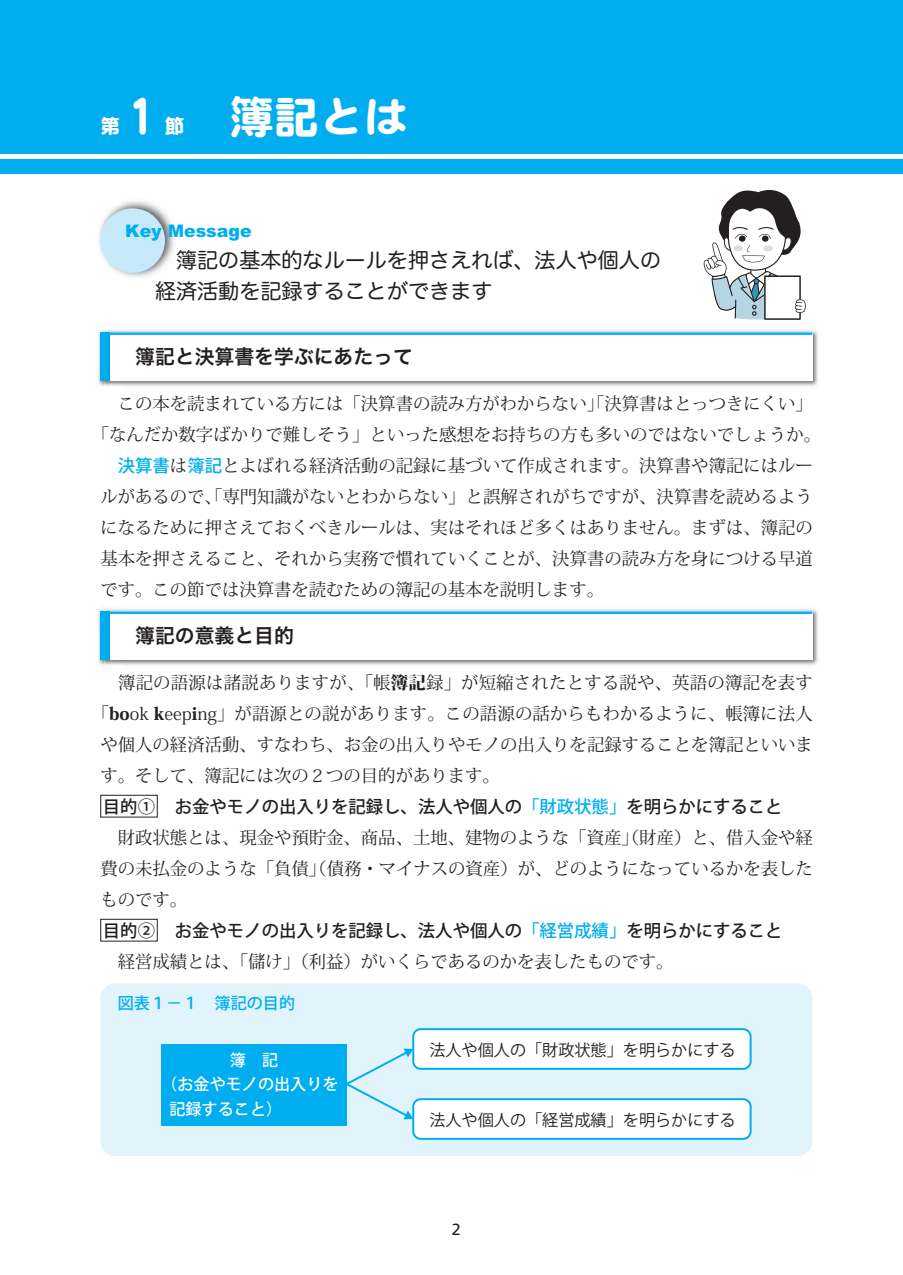
<style>
.page{position:relative;width:903px;height:1275px;background:#fff}
.page>*{position:absolute;margin:0;border:0;box-sizing:border-box;transform-origin:0 0}
.t1{font:53.55px "DF Maru Gothic Std W9";color:#fff;scale:.83 1}
.t2{font:44.62px "DF Maru Gothic Std W9";color:#fff}
.t3{font:21px/31.7px "Hira Maru Pro N W4";color:#231f20}
.t4{font:19.78px "Hira Kaku Pro N W6";color:#231f20}
.t5{font:19.78px "DF Maru Gothic Std W9";color:#fff}
.t6{font:17.32px/31px "Koz Min Pro";color:#231f20;text-align:justify}
.t7{font:500 17.32px "Koz Go Pro";color:#231f20}
.t8{font:900 17.32px "Arial";color:#00aeef}
.t9{font:16.1px "Koz Go Pro Regular 90 pv RKSJ H";color:#231f20}
.t10{font:16.1px "Koz Go Pro Medium 90 pv RKSJ H";color:#fff}
.t11{font:500 16.1px "Koz Go Pro";color:#00aeef}
.t12{font:16.1px "Frutiger";color:#231f20}
.s1{font-family:"Koz Go Pro";font-weight:500;color:#00aeef}
.s2{font-weight:800}
.s3{color:#00aeef}
</style>
<div class="page">
<img style="left:98px;top:609px;width:7px;height:56px">
<div style="left:100px;top:611px;width:10px;height:49px;background:#00aeef"></div>
<img style="left:105px;top:609px;width:713px;height:56px">
<img style="left:105px;top:614px;width:5px;height:46px">
<div style="left:110px;top:611px;width:702px;height:49px;background:#fff"></div>
<hr style="left:100px;top:611px;width:712px;height:3px;background:#00aeef">
<img style="left:98px;top:330px;width:7px;height:56px">
<div style="left:100px;top:332px;width:10px;height:49px;background:#00aeef"></div>
<img style="left:105px;top:330px;width:713px;height:56px">
<img style="left:105px;top:335px;width:5px;height:46px">
<div style="left:110px;top:332px;width:702px;height:49px;background:#fff"></div>
<hr style="left:100px;top:332px;width:712px;height:3px;background:#00aeef">
<div style="left:100px;top:795px;width:57px;height:22px;border:1px solid #231f20"></div>
<div style="left:100px;top:919px;width:57px;height:22px;border:1px solid #231f20"></div>
<div style="left:0;top:0;width:903px;height:174px;background:#00aeef"></div>
<div style="left:0;top:154px;width:903px;height:5px;background:#fff"></div>
<img style="left:99px;top:201px;width:75px;height:76px">
<div style="left:100px;top:208px;width:65px;height:65px;background:#c6eafa;border-radius:50%"></div>
<svg style="left:704px;top:190px;width:102px;height:130px"></svg>
<div style="left:100px;top:983px;width:712px;height:173px;background:#e1f4fc;border-radius:15px"></div>
<div style="left:413px;top:1029px;width:337px;height:40px;background:#fff;border-radius:7px"></div>
<div style="left:412px;top:1028px;width:339px;height:42px;border:2px solid #00aeef;border-radius:7px"></div>
<div style="left:413px;top:1099px;width:337px;height:40px;background:#fff;border-radius:7px"></div>
<div style="left:412px;top:1098px;width:339px;height:42px;border:2px solid #00aeef;border-radius:7px"></div>
<svg style="left:347px;top:1049px;width:66px;height:70px"></svg>
<div style="left:161px;top:1044px;width:186px;height:82px;background:#00aeef"></div>
<p class="t5" style="left:100px;top:115px;width:21px">第</p>
<h1 class="t1" style="left:120px;top:85px;width:55px">１</h1>
<p class="t5" style="left:165px;top:115px;width:21px">節</p>
<h2 class="t2" style="left:229px;top:93px;width:180px">簿記とは</h2>
<p class="t8" style="left:125px;top:221px;width:128px">Key Message</p>
<p class="t3" style="left:155px;top:243px;width:507px;text-indent:21px">簿記の基本的なルールを押さえれば、法人や個人の経済活動を記録することができます</p>
<p class="t4" style="left:135px;top:339px;width:279px">簿記と決算書を学ぶにあたって</p>
<p class="t6" style="left:118px;top:387px;width:696px">この本を読まれている方には「決算書の読み方がわからない」「決算書はとっつきにくい」</p>
<p class="t6" style="left:92px;top:418px;width:731px">「なんだか数字ばかりで難しそう」といった感想をお持ちの方も多いのではないでしょうか。</p>
<p class="t6" style="left:118px;top:449px;width:696px"><span class="s1">決算書</span>は<span class="s1">簿記</span>とよばれる経済活動の記録に基づいて作成されます。決算書や簿記にはルー</p>
<p class="t6" style="left:100px;top:480px;width:714px">ルがあるので、「専門知識がないとわからない」と誤解されがちですが、決算書を読めるよう</p>
<p class="t6" style="left:100px;top:511px;width:714px">になるために押さえておくべきルールは、実はそれほど多くはありません。まずは、簿記の</p>
<p class="t6" style="left:100px;top:542px;width:714px">基本を押さえること、それから実務で慣れていくことが、決算書の読み方を身につける早道</p>
<p class="t6" style="left:100px;top:573px;width:505px">です。この節では決算書を読むための簿記の基本を説明します。</p>
<p class="t4" style="left:135px;top:618px;width:160px">簿記の意義と目的</p>
<p class="t6" style="left:118px;top:666px;width:696px">簿記の語源は諸説ありますが、「帳<span class="s2">簿記</span>録」が短縮されたとする説や、英語の簿記を表す</p>
<p class="t6" style="left:92px;top:697px;width:723px">「<span class="s2">bo</span>ok <span class="s2">k</span>eep<span class="s2">i</span>ng」が語源との説があります。この語源の話からもわかるように、帳簿に法人</p>
<p class="t6" style="left:100px;top:728px;width:714px">や個人の経済活動、すなわち、お金の出入りやモノの出入りを記録することを簿記といいま</p>
<p class="t6" style="left:100px;top:759px;width:401px">す。そして、簿記には次の２つの目的があります。</p>
<p class="t7" style="left:175px;top:795px;width:609px">お金やモノの出入りを記録し、法人や個人の<span class="s3">「財政状態」</span>を明らかにすること</p>
<p class="t6" style="left:100px;top:821px;width:714px;text-indent:17px">財政状態とは、現金や預貯金、商品、土地、建物のような「資産」（財産）と、借入金や経費の未払金のような「負債」（債務・マイナスの資産）が、どのようになっているかを表したものです。</p>
<p class="t7" style="left:175px;top:919px;width:609px">お金やモノの出入りを記録し、法人や個人の<span class="s3">「経営成績」</span>を明らかにすること</p>
<p class="t6" style="left:118px;top:945px;width:557px">経営成績とは、「儲け」（利益）がいくらであるのかを表したものです。</p>
<p class="t7" style="left:103px;top:795px;width:54px">目的①</p>
<p class="t7" style="left:103px;top:919px;width:54px">目的②</p>
<p class="t11" style="left:118px;top:993px;width:179px">図表１－１ 簿記の目的</p>
<p class="t10" style="left:230px;top:1049px;width:50px">簿　記</p>
<p class="t10" style="left:161px;top:1074px;width:179px">（お金やモノの出入りを</p>
<p class="t10" style="left:169px;top:1099px;width:114px">記録すること）</p>
<p class="t9" style="left:429px;top:1039px;width:308px">法人や個人の「財政状態」を明らかにする</p>
<p class="t9" style="left:429px;top:1109px;width:308px">法人や個人の「経営成績」を明らかにする</p>
<p class="t12" style="left:452px;top:1223px;width:10px">2</p>
</div>
